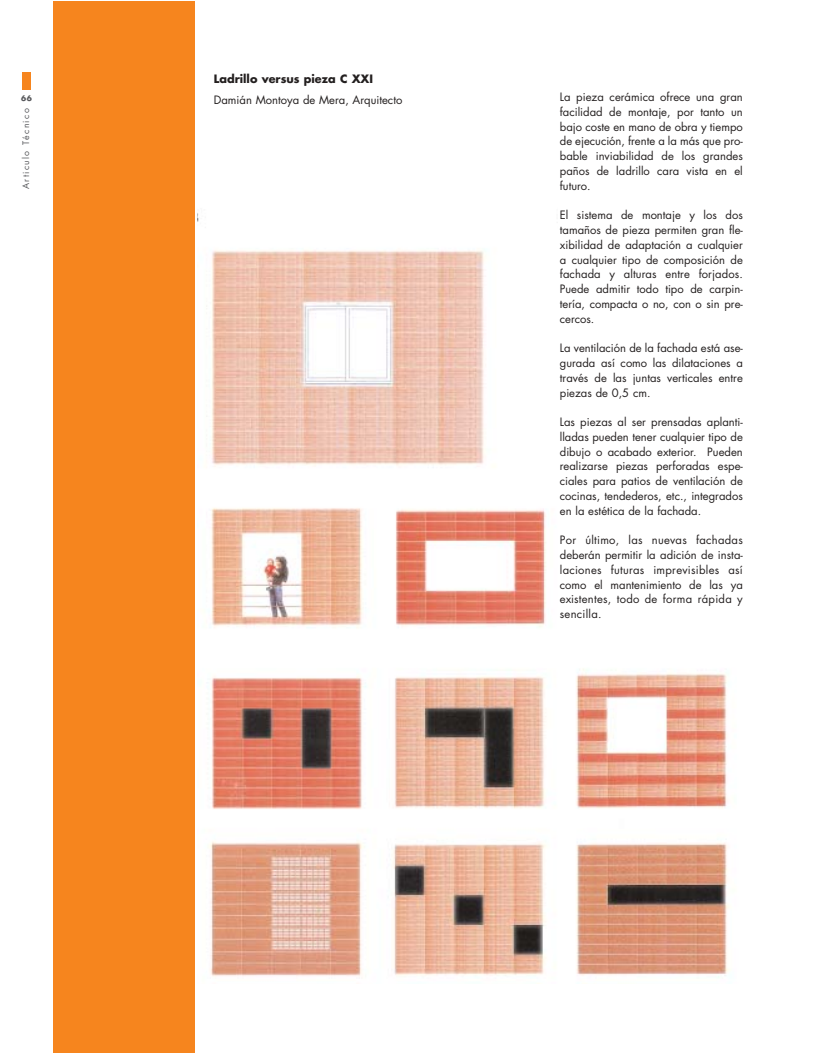
<style>
.page{position:relative;width:815px;height:1053px;background:#fff}
.page>*{position:absolute;margin:0;border:0;box-sizing:border-box;transform-origin:0 0}
.t1{font:11.25px/14.8px "Futura";color:#231f1f;text-align:justify}
.t2{font:700 11.25px "Futura";color:#231f1f}
.t3{font:8.75px "Futura";letter-spacing:.15em;color:#57585b}
.t4{font:700 7.5px "Futura";color:#57585b}
</style>
<div class="page">
<img style="left:198px;top:214px;width:532px;height:764px">
<div style="left:22px;top:72px;width:9px;height:18px;background:#f6851e"></div>
<div style="left:53px;top:1px;width:142px;height:1051px;background:#f6851e"></div>
<div style="left:559px;top:50px;width:185px;height:572px;background:#fff"></div>
<p class="t4" style="left:21px;top:95px;width:12px">66</p>
<p class="t3" style="left:22px;top:189px;width:82px;rotate:-90deg">Articulo Técnico</p>
<p class="t2" style="left:214px;top:73px;width:161px">Ladrillo versus pieza C XXI</p>
<p class="t1" style="left:214px;top:93px;width:190px">Damián Montoya de Mera, Arquitecto</p>
<p class="t1" style="left:560px;top:90px;width:184px">La pieza cerámica ofrece una gran facilidad de montaje, por tanto un bajo coste en mano de obra y tiempo de ejecución, frente a la más que pro&shy;bable inviabilidad de los grandes paños de ladrillo cara vista en el futuro.</p>
<p class="t1" style="left:560px;top:209px;width:184px">El sistema de montaje y los dos tamaños de pieza permiten gran fle&shy;xibilidad de adaptación a cualquier a cualquier tipo de composición de fachada y alturas entre forjados.<br>Puede admitir todo tipo de carpin&shy;tería, compacta o no, con o sin pre&shy;cercos.</p>
<p class="t1" style="left:560px;top:341px;width:184px">La ventilación de la fachada está ase&shy;gurada así como las dilataciones a través de las juntas verticales entre piezas de 0,5 cm.</p>
<p class="t1" style="left:560px;top:415px;width:184px">Las piezas al ser prensadas aplanti&shy;lladas pueden tener cualquier tipo de dibujo o acabado exterior. Pueden realizarse piezas perforadas espe&shy;ciales para patios de ventilación de cocinas, tendederos, etc., integrados en la estética de la fachada.</p>
<p class="t1" style="left:560px;top:533px;width:184px">Por último, las nuevas fachadas deberán permitir la adición de insta&shy;laciones futuras imprevisibles así como el mantenimiento de las ya existentes, todo de forma rápida y sencilla.</p>
</div>
